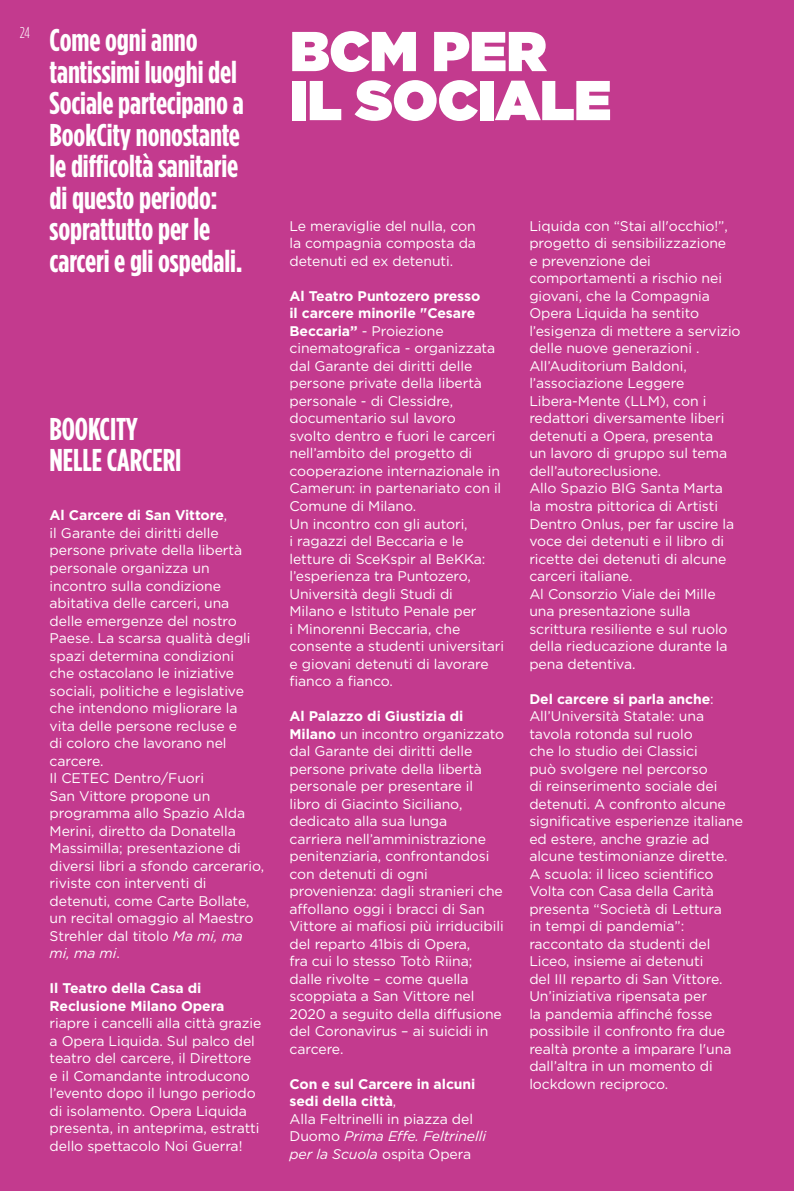
<style>
.page{position:relative;width:794px;height:1191px;background:#c33a8e}
.page>*{position:absolute;margin:0;border:0;box-sizing:border-box;transform-origin:0 0}
.t1{font:900 56px/49px "Gotham";letter-spacing:-.005em;color:#fff}
.t2{font:700 31.5px/31.5px "Gotham Condensed";letter-spacing:-.005em;color:#fff}
.t3{font:300 15.75px "Gotham Condensed";color:#fff}
.t4{font:14px/17.5px "Gotham";letter-spacing:-.005em;color:#fff}
.t5{font:700 14px/17.5px "Gotham";letter-spacing:-.005em;color:#fff}
.s1{font-weight:700}
.s2{font-style:italic}
</style>
<div class="page">
<p class="t3" style="left:20px;top:24px;width:12px">24</p>
<h1 class="t1" style="left:290px;top:25px;width:323px">BCM PER<br>IL SOCIALE</h1>
<h2 class="t2" style="left:50px;top:24px;width:196px">Come ogni anno tantissimi luoghi del<br>Sociale partecipano a<br>BookCity nonostante le difficoltà sanitarie di questo periodo: soprattutto per le carceri e gli ospedali.</h2>
<p class="t4" style="left:289px;top:217px;width:188px;text-align:justify">Le meraviglie del nulla, con la compagnia composta da detenuti ed ex detenuti.</p>
<p class="t4" style="left:289px;top:287px;width:216px"><span class="s1">Al Teatro Puntozero presso<br>il carcere minorile "Cesare<br>Beccaria”</span> - Proiezione cinematografica - organizzata dal Garante dei diritti delle persone private della libertà personale - di Clessidre, documentario sul lavoro<br>svolto dentro e fuori le carceri nell’ambito del progetto di cooperazione internazionale in<br>Camerun: in partenariato con il<br>Comune di Milano.<br>Un incontro con gli autori,<br>i ragazzi del Beccaria e le letture di SceKspir al BeKKa: l’esperienza tra Puntozero,<br>Università degli Studi di<br>Milano e Istituto Penale per<br>i Minorenni Beccaria, che consente a studenti universitari e giovani detenuti di lavorare fianco a fianco.</p>
<p class="t4" style="left:289px;top:707px;width:216px"><span class="s1">Al Palazzo di Giustizia di<br>Milano</span> un incontro organizzato dal Garante dei diritti delle persone private della libertà personale per presentare il libro di Giacinto Siciliano, dedicato alla sua lunga<br>carriera nell’amministrazione penitenziaria, confrontandosi con detenuti di ogni provenienza: dagli stranieri che affollano oggi i bracci di San<br>Vittore ai mafiosi più irriducibili del reparto 41bis di Opera,<br>fra cui lo stesso Totò Riina; dalle rivolte – come quella scoppiata a San Vittore nel<br>2020 a seguito della diffusione del Coronavirus – ai suicidi in carcere.</p>
<p class="t4" style="left:289px;top:1074px;width:198px"><span class="s1">Con e sul Carcere in alcuni sedi della città</span>,<br>Alla Feltrinelli in piazza del<br>Duomo <span class="s2">Prima Effe. Feltrinelli per la Scuola</span> ospita Opera</p>
<p class="t4" style="left:529px;top:217px;width:213px">Liquida con “Stai all'occhio!”, progetto di sensibilizzazione<br>e prevenzione dei comportamenti a rischio nei giovani, che la Compagnia<br>Opera Liquida ha sentito l’esigenza di mettere a servizio delle nuove generazioni .<br>All’Auditorium Baldoni, l’associazione Leggere<br>Libera-Mente (LLM), con i redattori diversamente liberi detenuti a Opera, presenta<br>un lavoro di gruppo sul tema dell’autoreclusione.<br>Allo Spazio BIG Santa Marta<br>la mostra pittorica di Artisti<br>Dentro Onlus, per far uscire la voce dei detenuti e il libro di ricette dei detenuti di alcune carceri italiane.<br>Al Consorzio Viale dei Mille una presentazione sulla scrittura resiliente e sul ruolo della rieducazione durante la pena detentiva.</p>
<p class="t4" style="left:529px;top:689px;width:215px"><span class="s1">Del carcere si parla anche</span>:<br>All’Università Statale: una tavola rotonda sul ruolo<br>che lo studio dei Classici<br>può svolgere nel percorso<br>di reinserimento sociale dei detenuti. A confronto alcune significative esperienze italiane ed estere, anche grazie ad alcune testimonianze dirette.<br>A scuola: il liceo scientifico<br>Volta con Casa della Carità presenta “Società di Lettura<br>in tempi di pandemia”: raccontato da studenti del<br>Liceo, insieme ai detenuti<br>del III reparto di San Vittore.<br>Un’iniziativa ripensata per<br>la pandemia affinché fosse possibile il confronto fra due realtà pronte a imparare l'una dall’altra in un momento di lockdown reciproco.</p>
<h2 class="t2" style="left:50px;top:412px;width:133px">BOOKCITY<br>NELLE CARCERI</h2>
<p class="t4" style="left:50px;top:506px;width:216px"><span class="s1">Al Carcere di San Vittore</span>,<br>il Garante dei diritti delle persone private della libertà personale organizza un incontro sulla condizione abitativa delle carceri, una delle emergenze del nostro<br>Paese. La scarsa qualità degli spazi determina condizioni<br>che ostacolano le iniziative sociali, politiche e legislative che intendono migliorare la vita delle persone recluse e<br>di coloro che lavorano nel carcere.<br>Il CETEC Dentro/Fuori<br>San Vittore propone un programma allo Spazio Alda<br>Merini, diretto da Donatella<br>Massimilla; presentazione di diversi libri a sfondo carcerario, riviste con interventi di detenuti, come Carte Bollate, un recital omaggio al Maestro<br>Strehler dal titolo <span class="s2">Ma mi, ma mi, ma mi</span>.</p>
<p class="t5" style="left:50px;top:979px;width:176px">Il Teatro della Casa di<br>Reclusione Milano Opera</p>
<p class="t4" style="left:50px;top:1014px;width:213px">riapre i cancelli alla città grazie a Opera Liquida. Sul palco del teatro del carcere, il Direttore e il Comandante introducono l’evento dopo il lungo periodo di isolamento. Opera Liquida presenta, in anteprima, estratti dello spettacolo Noi Guerra!</p>
</div>
